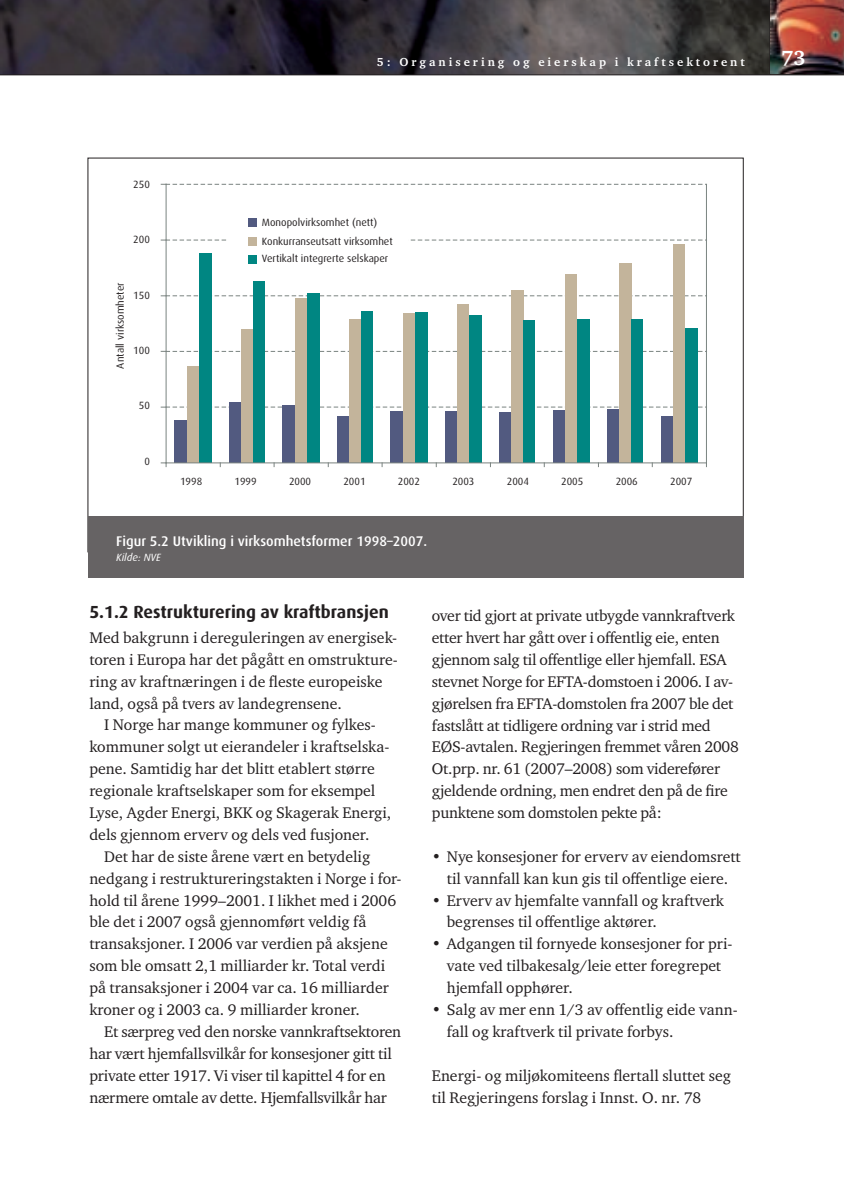
<style>
.page{position:relative;width:844px;height:1191px;background:#fff}
.page>*{position:absolute;margin:0;border:0;box-sizing:border-box;transform-origin:0 0}
.t1{font:700 21px "Charter ITC Std";color:#fff}
.t2{font:700 17.5px "Dax";color:#231f20}
.t3{font:15.75px/21.9px "Charter ITC Std";color:#231f20}
.t4{font:500 14px "Dax";color:#fff}
.t5{font:700 11.9px "Charter ITC Std";letter-spacing:.25em;color:#fff}
.t6{font:10.5px/18.9px "Dax";color:#231f20}
.t7{font:italic 10.5px "Dax";color:#fff}
</style>
<div class="page">
<img style="left:0;top:0;width:769px;height:74px">
<hr style="left:0;top:74px;width:843px;height:1px;background:#231f20">
<hr style="left:769px;top:0;width:1px;height:75px;background:#231f20">
<img style="left:770px;top:0;width:73px;height:74px">
<div style="left:175px;top:421px;width:12px;height:42px;background:#525a80"></div>
<div style="left:229px;top:402px;width:12px;height:61px;background:#525a80"></div>
<div style="left:283px;top:405px;width:12px;height:58px;background:#525a80"></div>
<div style="left:337px;top:416px;width:12px;height:47px;background:#525a80"></div>
<div style="left:391px;top:411px;width:12px;height:52px;background:#525a80"></div>
<div style="left:445px;top:411px;width:12px;height:52px;background:#525a80"></div>
<div style="left:499px;top:413px;width:12px;height:50px;background:#525a80"></div>
<div style="left:553px;top:410px;width:12px;height:53px;background:#525a80"></div>
<div style="left:607px;top:409px;width:12px;height:54px;background:#525a80"></div>
<div style="left:660px;top:416px;width:13px;height:47px;background:#525a80"></div>
<div style="left:187px;top:366px;width:12px;height:97px;background:#c3b49b"></div>
<div style="left:241px;top:329px;width:12px;height:134px;background:#c3b49b"></div>
<div style="left:295px;top:298px;width:12px;height:165px;background:#c3b49b"></div>
<div style="left:349px;top:319px;width:12px;height:144px;background:#c3b49b"></div>
<div style="left:403px;top:314px;width:12px;height:149px;background:#c3b49b"></div>
<div style="left:457px;top:304px;width:12px;height:159px;background:#c3b49b"></div>
<div style="left:511px;top:290px;width:12px;height:173px;background:#c3b49b"></div>
<div style="left:565px;top:274px;width:12px;height:189px;background:#c3b49b"></div>
<div style="left:619px;top:263px;width:12px;height:200px;background:#c3b49b"></div>
<div style="left:673px;top:244px;width:12px;height:219px;background:#c3b49b"></div>
<div style="left:199px;top:253px;width:12px;height:210px;background:#008682"></div>
<div style="left:253px;top:281px;width:12px;height:182px;background:#008682"></div>
<div style="left:307px;top:293px;width:12px;height:170px;background:#008682"></div>
<div style="left:361px;top:311px;width:12px;height:152px;background:#008682"></div>
<div style="left:415px;top:312px;width:12px;height:151px;background:#008682"></div>
<div style="left:469px;top:316px;width:12px;height:147px;background:#008682"></div>
<div style="left:523px;top:320px;width:12px;height:143px;background:#008682"></div>
<div style="left:577px;top:319px;width:12px;height:144px;background:#008682"></div>
<div style="left:631px;top:319px;width:12px;height:144px;background:#008682"></div>
<div style="left:685px;top:328px;width:12px;height:135px;background:#008682"></div>
<hr style="left:166px;top:184px;width:1px;height:279px;background:#7a8380">
<svg style="left:161px;top:407px;width:545px;height:1px"></svg>
<svg style="left:161px;top:351px;width:545px;height:1px"></svg>
<svg style="left:161px;top:295px;width:545px;height:1px"></svg>
<svg style="left:161px;top:184px;width:545px;height:1px"></svg>
<hr style="left:166px;top:462px;width:540px;height:1px;background:#7a8380">
<svg style="left:161px;top:462px;width:6px;height:4px"></svg>
<svg style="left:161px;top:209px;width:545px;height:64px"></svg>
<div style="left:248px;top:218px;width:8px;height:8px;background:#525a80"></div>
<div style="left:248px;top:237px;width:8px;height:8px;background:#c3b49b"></div>
<div style="left:248px;top:255px;width:8px;height:8px;background:#008682"></div>
<hr style="left:706px;top:184px;width:1px;height:279px;background:#7a8380">
<div style="left:88px;top:516px;width:655px;height:61px;background:#666364"></div>
<p class="t5" style="left:377px;top:55px;width:369px">5: Organisering og eierskap i kraftsektorent</p>
<h1 class="t1" style="left:781px;top:45px;width:26px">73</h1>
<p class="t6" style="left:133px;top:175px;width:18px">250</p>
<p class="t6" style="left:133px;top:230px;width:18px">200</p>
<p class="t6" style="left:111px;top:368px;width:87px;rotate:-90deg">Antall virksomheter</p>
<p class="t6" style="left:133px;top:285px;width:18px">150</p>
<p class="t6" style="left:133px;top:341px;width:18px">100</p>
<p class="t6" style="left:139px;top:396px;width:13px">50</p>
<p class="t6" style="left:144px;top:452px;width:7px">0</p>
<p class="t6" style="left:262px;top:212px;width:132px">Monopolvirksomhet (nett)<br>Konkurranseutsatt virksomhet</p>
<p class="t6" style="left:262px;top:249px;width:128px">Vertikalt integrerte selskaper</p>
<p class="t6" style="left:180px;top:472px;width:24px">1998</p>
<p class="t6" style="left:234px;top:472px;width:24px">1999</p>
<p class="t6" style="left:289px;top:472px;width:24px">2000</p>
<p class="t6" style="left:343px;top:472px;width:24px">2001</p>
<p class="t6" style="left:398px;top:472px;width:24px">2002</p>
<p class="t6" style="left:452px;top:472px;width:24px">2003</p>
<p class="t6" style="left:506px;top:472px;width:24px">2004</p>
<p class="t6" style="left:561px;top:472px;width:24px">2005</p>
<p class="t6" style="left:615px;top:472px;width:24px">2006</p>
<p class="t6" style="left:670px;top:472px;width:24px">2007</p>
<p class="t4" style="left:116px;top:533px;width:312px">Figur 5.2 Utvikling i virksomhetsformer 1998–2007.</p>
<p class="t7" style="left:116px;top:551px;width:46px">Kilde: NVE</p>
<p class="t2" style="left:89px;top:601px;width:301px">5.1.2 Restrukturering av kraftbransjen</p>
<p class="t3" style="left:89px;top:626px;width:310px">Med bakgrunn i dereguleringen av energisek&shy;toren i Europa har det pågått en omstrukture&shy;ring av kraftnæringen i de fleste europeiske land, også på tvers av landegrensene.</p>
<p class="t3" style="left:89px;top:714px;width:303px;text-indent:15px">I Norge har mange kommuner og fylkes&shy;kommuner solgt ut eierandeler i kraftselska&shy;pene. Samtidig har det blitt etablert større regionale kraftselskaper som for eksempel Lyse, Agder Energi, BKK og Skagerak Energi, dels gjennom erverv og dels ved fusjoner.</p>
<p class="t3" style="left:89px;top:845px;width:313px;text-indent:15px">Det har de siste årene vært en betydelig nedgang i restruktureringstakten i Norge i for&shy;hold til årene 1999–2001. I likhet med i 2006 ble det i 2007 også gjennomført veldig få transaksjoner. I 2006 var verdien på aksjene som ble omsatt 2,1 milliarder kr. Total verdi på transaksjoner i 2004 var ca. 16 milliarder kroner og i 2003 ca. 9 milliarder kroner.</p>
<p class="t3" style="left:89px;top:1020px;width:313px;text-indent:15px">Et særpreg ved den norske vannkraftsektoren har vært hjemfallsvilkår for konsesjoner gitt til private etter 1917. Vi viser til kapittel 4 for en nærmere omtale av dette. Hjemfallsvilkår har</p>
<p class="t3" style="left:432px;top:604px;width:308px">over tid gjort at private utbygde vannkraftverk etter hvert har gått over i offentlig eie, enten gjennom salg til offentlige eller hjemfall. ESA stevnet Norge for EFTA-domstoen i 2006. I av&shy;gjørelsen fra EFTA-domstolen fra 2007 ble det fastslått at tidligere ordning var i strid med EØS-avtalen. Regjeringen fremmet våren 2008<br>Ot.prp. nr. 61 (2007–2008) som viderefører gjeldende ordning, men endret den på de fire punktene som domstolen pekte på:</p>
<p class="t3" style="left:432px;top:845px;width:310px;text-align:center">• Nye konsesjoner for erverv av eiendomsrett til vannfall kan kun gis til offentlige eiere.</p>
<p class="t3" style="left:446px;top:889px;width:279px;text-indent:-15px">• Erverv av hjemfalte vannfall og kraftverk begrenses til offentlige aktører.</p>
<p class="t3" style="left:446px;top:932px;width:287px;text-indent:-15px">• Adgangen til fornyede konsesjoner for pri&shy;vate ved tilbakesalg/leie etter foregrepet hjemfall opphører.</p>
<p class="t3" style="left:446px;top:998px;width:292px;text-indent:-15px">• Salg av mer enn 1/3 av offentlig eide vann&shy;fall og kraftverk til private forbys.</p>
<p class="t3" style="left:432px;top:1064px;width:300px">Energi- og miljøkomiteens flertall sluttet seg til Regjeringens forslag i Innst. O. nr. 78</p>
</div>
